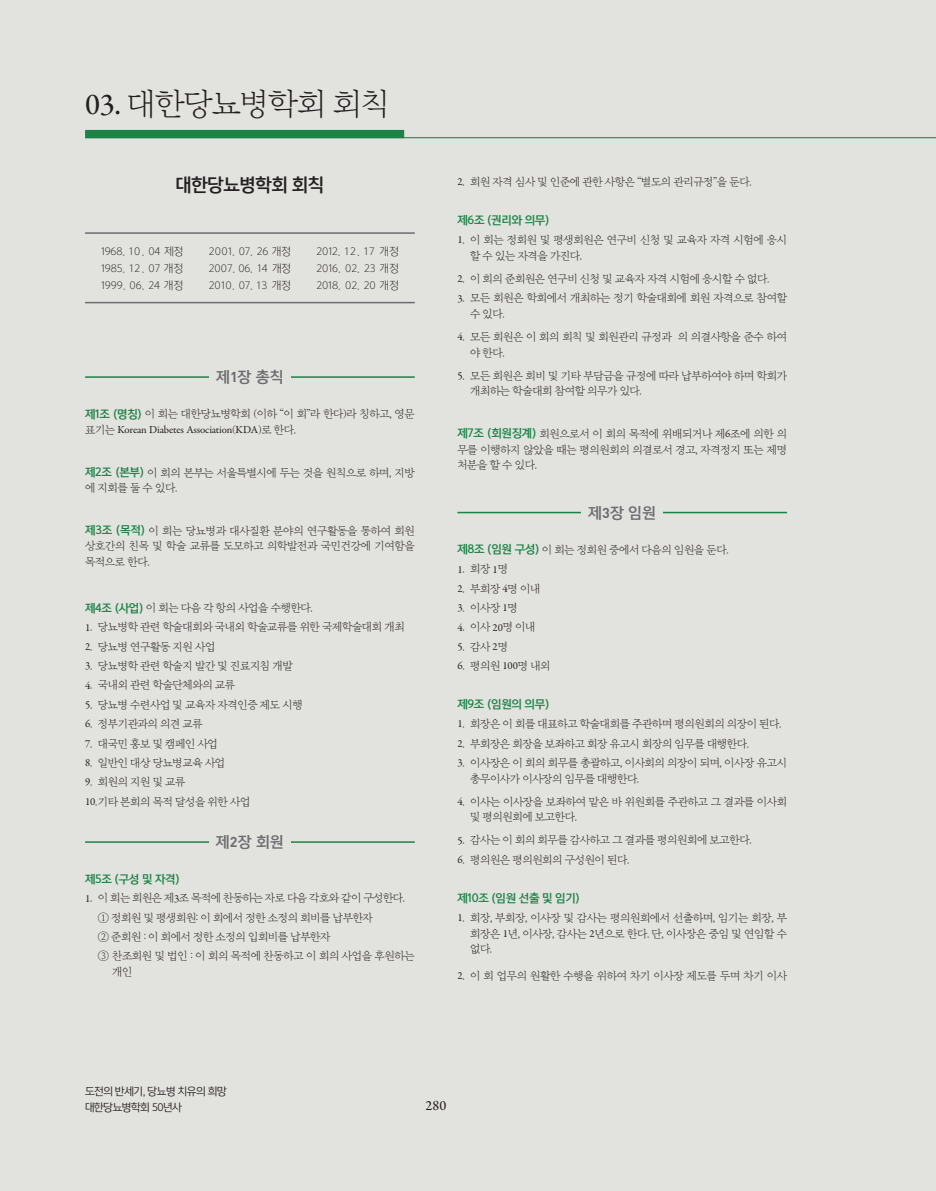
<style>
.page{position:relative;width:936px;height:1191px;background:#fff}
.page>*{position:absolute;margin:0;border:0;box-sizing:border-box;transform-origin:0 0}
.t1{font:30.75px "Yoon Myungjo Pro 720";letter-spacing:-.04em;color:#231f20}
.t2{font:17.25px "Yoon Gothic Pro 770";letter-spacing:-.035em;color:#231f20}
.t3{font:14.25px "Yoon Gothic Pro 770";color:#6c6d70}
.t4{font:500 14.25px "Garamond Premr Pro";color:#231f20}
.t5{font:10.8px/15.8px "Yoon Myungjo Pro 720";letter-spacing:-.04em;color:#231f20}
.t6{font:10.8px "Yoon Gothic Pro 720";color:#231f20}
.t7{font:10.8px "Yoon Gothic Pro 770";letter-spacing:-.035em;color:#1b8346}
.t8{font:10.8px "Yoon Gothic Pro 720";letter-spacing:.025em;color:#231f20}
.t9{font:10.5px/16.5px "Yoon Gothic Pro 740";letter-spacing:-.045em;color:#231f20}
.s1{font-family:"Garamond Premr Pro";font-weight:500}
.s2{font-family:"DIN";font-weight:700}
.s3{font-family:"Yoon Gothic Pro 770";color:#1b8346}
.s4{font-family:"Garamond Premr Pro"}
</style>
<div class="page">
<div style="left:0;top:0;width:935px;height:1191px;background:#e2e2de"></div>
<hr style="left:85px;top:137px;width:850px;height:1px;background:#1b8346">
<hr style="left:85px;top:841px;width:330px;height:2px;background:#1b8346">
<div style="left:209px;top:835px;width:81px;height:14px;background:#e2e2de"></div>
<hr style="left:85px;top:376px;width:330px;height:2px;background:#1b8346">
<div style="left:209px;top:370px;width:81px;height:14px;background:#e2e2de"></div>
<hr style="left:457px;top:512px;width:330px;height:1px;background:#1b8346">
<div style="left:581px;top:505px;width:81px;height:15px;background:#e2e2de"></div>
<hr style="left:85px;top:232px;width:330px;height:2px;background:#6c6d70">
<hr style="left:85px;top:302px;width:330px;height:1px;background:#6c6d70">
<div style="left:85px;top:130px;width:319px;height:8px;background:#1b8346"></div>
<p class="t1" style="left:85px;top:85px;width:306px"><span class="s1">03.</span> 대한당뇨병학회 회칙</p>
<p class="t2" style="left:175px;top:172px;width:150px">대한당뇨병학회 회칙</p>
<p class="t6" style="left:101px;top:244px;width:84px">1968. 10. 04 제정</p>
<p class="t6" style="left:209px;top:244px;width:84px">2001. 07. 26 개정</p>
<p class="t6" style="left:316px;top:244px;width:84px">2012. 12. 17 개정</p>
<p class="t6" style="left:101px;top:261px;width:84px">1985. 12. 07 개정</p>
<p class="t6" style="left:209px;top:261px;width:84px">2007. 06. 14 개정</p>
<p class="t6" style="left:316px;top:261px;width:84px">2016. 02. 23 개정</p>
<p class="t6" style="left:101px;top:278px;width:84px">1999. 06. 24 개정</p>
<p class="t8" style="left:209px;top:278px;width:84px">2010. 07. 13 개정</p>
<p class="t6" style="left:316px;top:278px;width:84px">2018. 02. 20 개정</p>
<p class="t3" style="left:216px;top:367px;width:69px">제<span class="s2">1</span>장 총칙</p>
<p class="t5" style="left:85px;top:406px;width:331px"><span class="s3">제1조 (명칭)</span> 이 회는 대한당뇨병학회 (이하 “이 회”라 한다)라 칭하고, 영문 표기는 <span class="s4">Korean Diabetes Association</span>(<span class="s4">KDA</span>)로 한다.</p>
<p class="t5" style="left:85px;top:464px;width:331px"><span class="s3">제2조 (본부)</span> 이 회의 본부는 서울특별시에 두는 것을 원칙으로 하며, 지방 에 지회를 둘 수 있다.</p>
<p class="t5" style="left:85px;top:522px;width:331px;text-align:justify"><span class="s3">제3조 (목적)</span> 이 회는 당뇨병과 대사질환 분야의 연구활동을 통하여 회원 상호간의 친목 및 학술 교류를 도모하고 의학발전과 국민건강에 기여함을 목적으로 한다.</p>
<p class="t5" style="left:85px;top:599px;width:229px"><span class="s3">제4조 (사업)</span> 이 회는 다음 각 항의 사업을 수행한다.</p>
<p class="t5" style="left:85px;top:619px;width:321px"><span class="s4">1</span>. 당뇨병학 관련 학술대회와 국내외 학술교류를 위한 국제학술대회 개최</p>
<p class="t5" style="left:85px;top:638px;width:132px"><span class="s4">2</span>. 당뇨병 연구활동 지원 사업</p>
<p class="t5" style="left:85px;top:657px;width:209px"><span class="s4">3</span>. 당뇨병학 관련 학술지 발간 및 진료지침 개발</p>
<p class="t5" style="left:85px;top:677px;width:152px"><span class="s4">4</span>. 국내외 관련 학술단체와의 교류</p>
<p class="t5" style="left:85px;top:696px;width:219px"><span class="s4">5</span>. 당뇨병 수련사업 및 교육자 자격인증 제도 시행</p>
<p class="t5" style="left:85px;top:715px;width:119px"><span class="s4">6</span>. 정부기관과의 의견 교류</p>
<p class="t5" style="left:85px;top:735px;width:134px"><span class="s4">7</span>. 대국민 홍보 및 캠페인 사업</p>
<p class="t5" style="left:85px;top:754px;width:142px"><span class="s4">8</span>. 일반인 대상 당뇨병교육 사업</p>
<p class="t5" style="left:85px;top:772px;width:167px;line-height:19.4px"><span class="s4">9</span>. 회원의 지원 및 교류<br><span class="s4">10</span>.기타 본회의 목적 달성을 위한 사업</p>
<p class="t3" style="left:216px;top:831px;width:69px">제<span class="s2">2</span>장 회원</p>
<p class="t7" style="left:85px;top:871px;width:96px">제5조 (구성 및 자격)</p>
<p class="t5" style="left:98px;top:888px;width:318px;line-height:19.4px;text-indent:-13px"><span class="s4">1</span>. 이 회는 회원은 제<span class="s4">3</span>조 목적에 찬동하는 자로 다음 각호와 같이 구성한다.<br>① 정회원 및 평생회원: 이 회에서 정한 소정의 회비를 납부한자<br>② 준회원 : 이 회에서 정한 소정의 입회비를 납부한자<br>③ 찬조회원 및 법인 : 이 회의 목적에 찬동하고 이 회의 사업을 후원하는</p>
<p class="t5" style="left:112px;top:963px;width:22px">개인</p>
<p class="t5" style="left:457px;top:174px;width:296px"><span class="s4">2</span>. 회원 자격 심사 및 인준에 관한 사항은 “별도의 관리규정”을 둔다.</p>
<p class="t7" style="left:457px;top:213px;width:94px">제6조 (권리와 의무)</p>
<p class="t5" style="left:470px;top:232px;width:318px;text-indent:-13px"><span class="s4">1</span>. 이 회는 정회원 및 평생회원은 연구비 신청 및 교육자 자격 시험에 응시 할 수 있는 자격을 가진다.</p>
<p class="t5" style="left:457px;top:270px;width:313px"><span class="s4">2</span>. 이 회의 준회원은 연구비 신청 및 교육자 자격 시험에 응시할 수 없다.</p>
<p class="t5" style="left:470px;top:290px;width:318px;text-indent:-13px"><span class="s4">3</span>. 모든 회원은 학회에서 개최하는 정기 학술대회에 회원 자격으로 참여할 수 있다.</p>
<p class="t5" style="left:470px;top:328px;width:318px;text-indent:-13px"><span class="s4">4</span>. 모든 회원은 이 회의 회칙 및 회원관리 규정과 의 의결사항을 준수 하여 야 한다.</p>
<p class="t5" style="left:470px;top:367px;width:318px;text-indent:-13px"><span class="s4">5</span>. 모든 회원은 회비 및 기타 부담금을 규정에 따라 납부하여야 하며 학회가 개최하는 학술대회 참여할 의무가 있다.</p>
<p class="t5" style="left:457px;top:425px;width:331px;text-align:justify"><span class="s3">제7조 (회원징계)</span> 회원으로서 이 회의 목적에 위배되거나 제<span class="s4">6</span>조에 의한 의 무를 이행하지 않았을 때는 평의원회의 의결로서 경고, 자격정지 또는 제명 처분을 할 수 있다.</p>
<p class="t3" style="left:588px;top:502px;width:69px">제<span class="s2">3</span>장 임원</p>
<p class="t5" style="left:457px;top:541px;width:273px"><span class="s3">제8조 (임원 구성)</span> 이 회는 정회원 중에서 다음의 임원을 둔다.</p>
<p class="t5" style="left:457px;top:561px;width:52px"><span class="s4">1</span>. 회장 <span class="s4">1</span>명</p>
<p class="t5" style="left:457px;top:580px;width:85px"><span class="s4">2</span>. 부회장 <span class="s4">4</span>명 이내</p>
<p class="t5" style="left:457px;top:599px;width:62px"><span class="s4">3</span>. 이사장 <span class="s4">1</span>명</p>
<p class="t5" style="left:457px;top:619px;width:80px"><span class="s4">4</span>. 이사 <span class="s4">20</span>명 이내</p>
<p class="t5" style="left:457px;top:638px;width:52px"><span class="s4">5</span>. 감사 <span class="s4">2</span>명</p>
<p class="t5" style="left:457px;top:657px;width:95px"><span class="s4">6</span>. 평의원 <span class="s4">100</span>명 내외</p>
<p class="t7" style="left:457px;top:696px;width:94px">제9조 (임원의 의무)</p>
<p class="t5" style="left:457px;top:715px;width:325px"><span class="s4">1</span>. 회장은 이 회를 대표하고 학술대회를 주관하며 평의원회의 의장이 된다.</p>
<p class="t5" style="left:457px;top:735px;width:293px"><span class="s4">2</span>. 부회장은 회장을 보좌하고 회장 유고시 회장의 임무를 대행한다.</p>
<p class="t5" style="left:470px;top:754px;width:318px;text-indent:-13px"><span class="s4">3</span>. 이사장은 이 회의 회무를 총괄하고, 이사회의 의장이 되며, 이사장 유고시 총무이사가 이사장의 임무를 대행한다.</p>
<p class="t5" style="left:470px;top:793px;width:318px;text-indent:-13px"><span class="s4">4</span>. 이사는 이사장을 보좌하여 맡은 바 위원회를 주관하고 그 결과를 이사회 및 평의원회에 보고한다.</p>
<p class="t5" style="left:457px;top:832px;width:296px"><span class="s4">5</span>. 감사는 이 회의 회무를 감사하고 그 결과를 평의원회에 보고한다.</p>
<p class="t5" style="left:457px;top:851px;width:173px"><span class="s4">6</span>. 평의원은 평의원회의 구성원이 된다.</p>
<p class="t7" style="left:457px;top:890px;width:124px">제10조 (임원 선출 및 임기)</p>
<p class="t5" style="left:470px;top:909px;width:318px;text-align:justify;text-indent:-13px"><span class="s4">1</span>. 회장, 부회장, 이사장 및 감사는 평의원회에서 선출하며, 임기는 회장, 부 회장은 <span class="s4">1</span>년, 이사장, 감사는 <span class="s4">2</span>년으로 한다. 단, 이사장은 중임 및 연임할 수 없다.</p>
<p class="t5" style="left:457px;top:967px;width:331px"><span class="s4">2</span>. 이 회 업무의 원활한 수행을 위하여 차기 이사장 제도를 두며 차기 이사</p>
<p class="t9" style="left:85px;top:1082px;width:143px">도전의 반세기, 당뇨병 치유의 희망 대한당뇨병학회 50년사</p>
<p class="t4" style="left:425px;top:1097px;width:22px">280</p>
</div>
